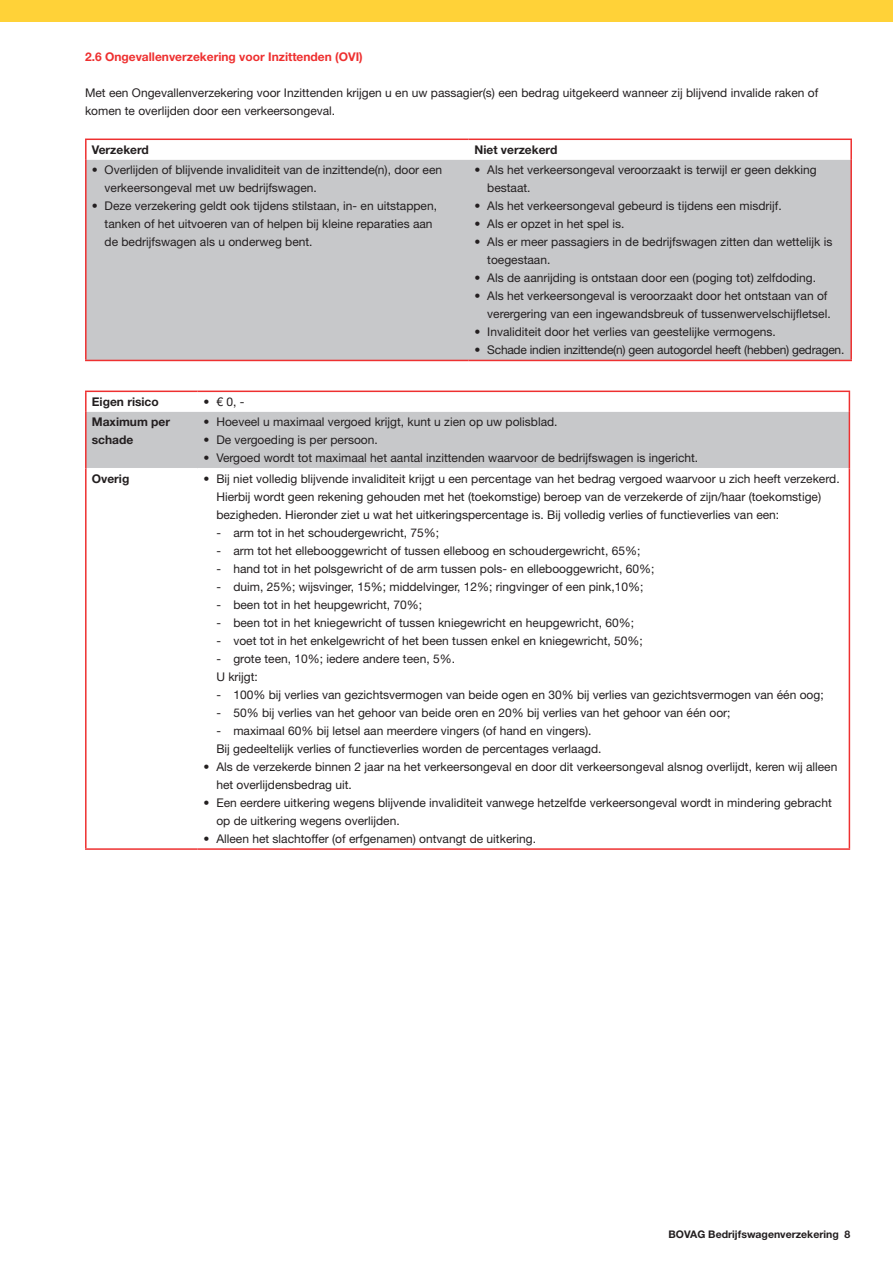
<style>
.page{position:relative;width:893px;height:1263px;background:#fff}
.page>*{position:absolute;margin:0;border:0;box-sizing:border-box;transform-origin:0 0}
.t1{font:12px/18px "Helvetica Neue LT Std";color:#231f20}
.t2{font:12px "Helvetica Neue LT Std";letter-spacing:-.02em;color:#231f20}
.t3{font:700 12px/18px "Helvetica Neue LT Std";color:#231f20}
.t4{font:700 12px "Helvetica Neue LT Std";color:#ee3030}
.t5{font:700 10.5px "Helvetica Neue LT Std";color:#231f20}
</style>
<div class="page">
<div style="left:0;top:0;width:893px;height:21px;background:#ffd238"></div>
<div style="left:87px;top:160px;width:763px;height:200px;background:#c7c8ca"></div>
<hr style="left:85px;top:139px;width:383px;height:1px;background:#ee3030">
<hr style="left:85px;top:140px;width:2px;height:20px;background:#ee3030">
<hr style="left:468px;top:139px;width:384px;height:1px;background:#ee3030">
<hr style="left:850px;top:140px;width:2px;height:20px;background:#ee3030">
<hr style="left:85px;top:160px;width:2px;height:200px;background:#ee3030">
<hr style="left:850px;top:160px;width:2px;height:200px;background:#ee3030">
<hr style="left:85px;top:360px;width:383px;height:1px;background:#ee3030">
<hr style="left:468px;top:360px;width:384px;height:1px;background:#ee3030">
<svg style="left:87px;top:392px;width:763px;height:76px"></svg>
<hr style="left:849px;top:412px;width:1px;height:56px;background:#ee3030">
<hr style="left:849px;top:468px;width:1px;height:380px;background:#ee3030">
<hr style="left:85px;top:848px;width:113px;height:2px;background:#ee3030">
<hr style="left:198px;top:848px;width:652px;height:2px;background:#ee3030">
<hr style="left:85px;top:391px;width:113px;height:1px;background:#ee3030">
<hr style="left:198px;top:391px;width:652px;height:1px;background:#ee3030">
<hr style="left:85px;top:392px;width:2px;height:20px;background:#ee3030">
<hr style="left:85px;top:412px;width:2px;height:56px;background:#ee3030">
<hr style="left:85px;top:468px;width:2px;height:380px;background:#ee3030">
<p class="t4" style="left:85px;top:49px;width:279px">2.6 Ongevallenverzekering voor Inzittenden (OVI)</p>
<p class="t1" style="left:85px;top:83px;width:735px">Met een Ongevallenverzekering voor Inzittenden krijgen u en uw passagier(s) een bedrag uitgekeerd wanneer zij blijvend invalide raken of komen te overlijden door een verkeersongeval.</p>
<p class="t3" style="left:92px;top:140px;width:59px">Verzekerd</p>
<p class="t3" style="left:474px;top:140px;width:84px">Niet verzekerd</p>
<p class="t1" style="left:105px;top:161px;width:339px;text-indent:-13px">• Overlijden of blijvende invaliditeit van de inzittende(n), door een verkeersongeval met uw bedrijfswagen.</p>
<p class="t1" style="left:105px;top:197px;width:334px;text-indent:-13px">• Deze verzekering geldt ook tijdens stilstaan, in- en uitstappen, tanken of het uitvoeren van of helpen bij kleine reparaties aan de bedrijfswagen als u onderweg bent.</p>
<p class="t1" style="left:487px;top:161px;width:331px;text-indent:-13px">• Als het verkeersongeval veroorzaakt is terwijl er geen dekking bestaat.</p>
<p class="t1" style="left:474px;top:197px;width:309px">• Als het verkeersongeval gebeurd is tijdens een misdrijf.</p>
<p class="t1" style="left:474px;top:215px;width:152px">• Als er opzet in het spel is.</p>
<p class="t1" style="left:487px;top:233px;width:347px;text-indent:-13px">• Als er meer passagiers in de bedrijfswagen zitten dan wettelijk is toegestaan.</p>
<p class="t1" style="left:474px;top:269px;width:343px">• Als de aanrijding is ontstaan door een (poging tot) zelfdoding.</p>
<p class="t1" style="left:474px;top:287px;width:358px;text-align:right">• Als het verkeersongeval is veroorzaakt door het ontstaan van of verergering van een ingewandsbreuk of tussenwervelschijfletsel.</p>
<p class="t1" style="left:474px;top:323px;width:303px">• Invaliditeit door het verlies van geestelijke vermogens.</p>
<p class="t2" style="left:474px;top:343px;width:371px">• Schade indien inzittende(n) geen autogordel heeft (hebben) gedragen.</p>
<p class="t3" style="left:92px;top:392px;width:69px">Eigen risico</p>
<p class="t1" style="left:204px;top:392px;width:42px">• € 0, -</p>
<p class="t3" style="left:92px;top:413px;width:80px">Maximum per schade</p>
<p class="t1" style="left:204px;top:413px;width:356px">• Hoeveel u maximaal vergoed krijgt, kunt u zien op uw polisblad.</p>
<p class="t1" style="left:204px;top:431px;width:176px">• De vergoeding is per persoon.</p>
<p class="t1" style="left:204px;top:449px;width:496px">• Vergoed wordt tot maximaal het aantal inzittenden waarvoor de bedrijfswagen is ingericht.</p>
<p class="t3" style="left:92px;top:469px;width:39px">Overig</p>
<p class="t1" style="left:216px;top:470px;width:625px;text-indent:-13px">• Bij niet volledig blijvende invaliditeit krijgt u een percentage van het bedrag vergoed waarvoor u zich heeft verzekerd.<br>Hierbij wordt geen rekening gehouden met het (toekomstige) beroep van de verzekerde of zijn/haar (toekomstige) bezigheden. Hieronder ziet u wat het uitkeringspercentage is. Bij volledig verlies of functieverlies van een:</p>
<p class="t1" style="left:216px;top:524px;width:224px">- arm tot in het schoudergewricht, 75%;</p>
<p class="t1" style="left:216px;top:542px;width:426px">- arm tot het ellebooggewricht of tussen elleboog en schoudergewricht, 65%;</p>
<p class="t1" style="left:216px;top:560px;width:439px">- hand tot in het polsgewricht of de arm tussen pols- en ellebooggewricht, 60%;</p>
<p class="t1" style="left:216px;top:578px;width:429px">- duim, 25%; wijsvinger, 15%; middelvinger, 12%; ringvinger of een pink,10%;</p>
<p class="t1" style="left:216px;top:596px;width:207px">- been tot in het heupgewricht, 70%;</p>
<p class="t1" style="left:216px;top:614px;width:419px">- been tot in het kniegewricht of tussen kniegewricht en heupgewricht, 60%;</p>
<p class="t1" style="left:216px;top:632px;width:428px">- voet tot in het enkelgewricht of het been tussen enkel en kniegewricht, 50%;</p>
<p class="t1" style="left:216px;top:650px;width:240px">- grote teen, 10%; iedere andere teen, 5%.<br>U krijgt:</p>
<p class="t1" style="left:216px;top:686px;width:609px">- 100% bij verlies van gezichtsvermogen van beide ogen en 30% bij verlies van gezichtsvermogen van één oog;</p>
<p class="t1" style="left:216px;top:704px;width:516px">- 50% bij verlies van het gehoor van beide oren en 20% bij verlies van het gehoor van één oor;</p>
<p class="t1" style="left:216px;top:722px;width:387px">- maximaal 60% bij letsel aan meerdere vingers (of hand en vingers).<br>Bij gedeeltelijk verlies of functieverlies worden de percentages verlaagd.</p>
<p class="t1" style="left:216px;top:758px;width:622px;text-indent:-13px">• Als de verzekerde binnen 2 jaar na het verkeersongeval en door dit verkeersongeval alsnog overlijdt, keren wij alleen het overlijdensbedrag uit.</p>
<p class="t1" style="left:216px;top:794px;width:617px;text-indent:-13px">• Een eerdere uitkering wegens blijvende invaliditeit vanwege hetzelfde verkeersongeval wordt in mindering gebracht op de uitkering wegens overlijden.</p>
<p class="t1" style="left:204px;top:830px;width:334px">• Alleen het slachtoffer (of erfgenamen) ontvangt de uitkering.</p>
<p class="t5" style="left:668px;top:1228px;width:183px">BOVAG Bedrijfswagenverzekering 8</p>
</div>
